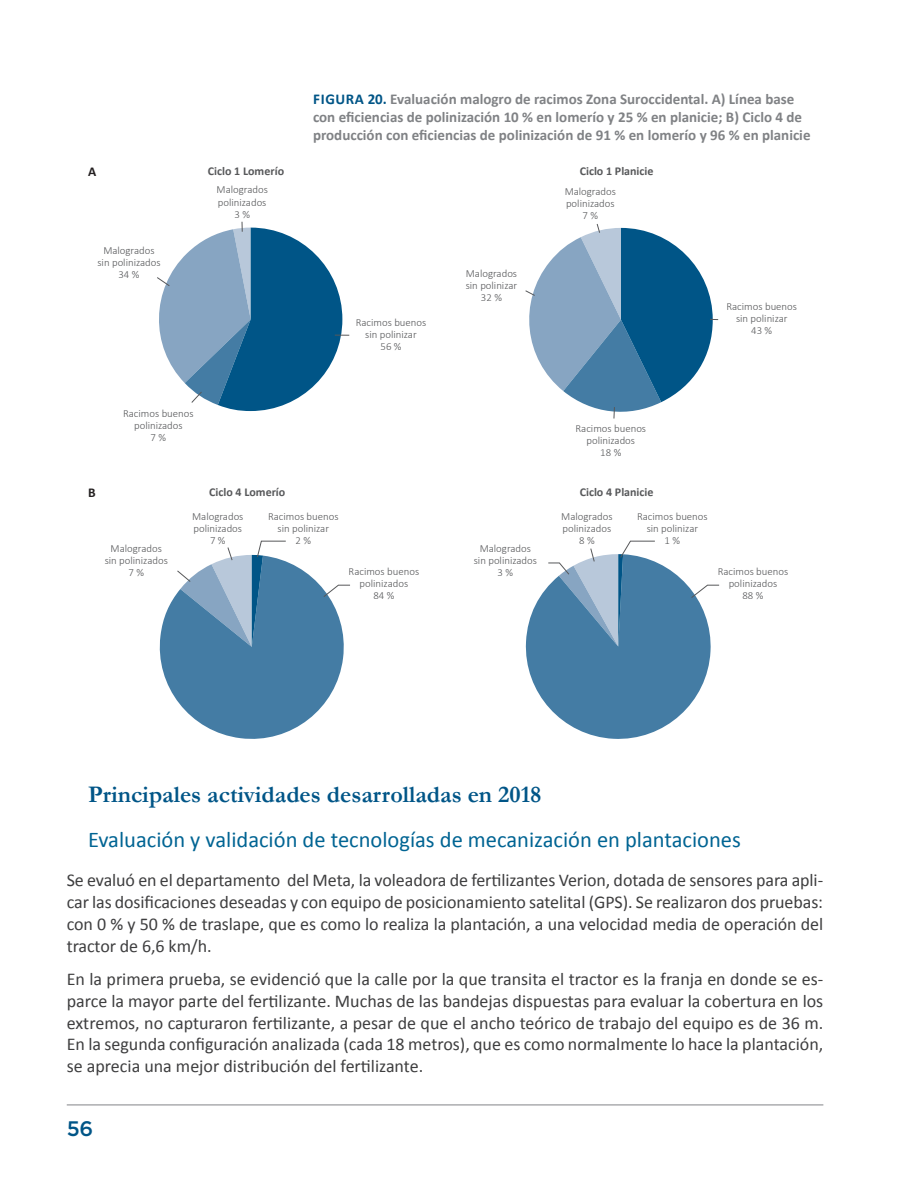
<style>
.page{position:relative;width:918px;height:1186px;background:#fff}
.page>*{position:absolute;margin:0;border:0;box-sizing:border-box;transform-origin:0 0}
.t1{font:700 24px "Garamond";color:#005587}
.t2{font:22.5px "Calibri";color:#006493}
.t3{font:500 21px "Gotham";color:#005587}
.t4{font:18px/21.9px "Calibri";letter-spacing:-.005em;color:#3e3e3f;text-align:justify}
.t5{font:700 15px/18px "Calibri";color:#808285}
.t6{font:700 13.5px "Calibri";color:#231f20}
.t7{font:700 12px "Calibri";color:#57585a}
.t8{font:300 10.8px/12.1px "Calibri";color:#57585a;text-align:center}
.s1{color:#005587}
</style>
<div class="page">
<hr style="left:67px;top:1104px;width:756px;height:1px;background:#828487">
<svg style="left:157px;top:222px;width:192px;height:189px"></svg>
<svg style="left:525px;top:224px;width:193px;height:195px"></svg>
<svg style="left:159px;top:540px;width:191px;height:199px"></svg>
<svg style="left:525px;top:540px;width:195px;height:199px"></svg>
<p class="t6" style="left:88px;top:163px;width:10px">A</p>
<p class="t8" style="left:97px;top:244px;width:65px">Malogrados sin polinizados<br>34 %</p>
<p class="t7" style="left:208px;top:163px;width:78px">Ciclo 1 Lomerío</p>
<p class="t8" style="left:216px;top:184px;width:53px">Malogrados polinizados<br>3 %</p>
<p class="t8" style="left:123px;top:407px;width:72px">Racimos buenos polinizados<br>7 %</p>
<p class="t5" style="left:313px;top:90px;width:499px"><span class="s1">FIGURA 20.</span> Evaluación malogro de racimos Zona Suroccidental. A) Línea base con eficiencias de polinización 10 % en lomerío y 25 % en planicie; B) Ciclo 4 de producción con eficiencias de polinización de 91 % en lomerío y 96 % en planicie</p>
<p class="t7" style="left:580px;top:163px;width:75px">Ciclo 1 Planicie</p>
<p class="t8" style="left:356px;top:316px;width:72px">Racimos buenos sin polinizar<br>56 %</p>
<p class="t8" style="left:466px;top:267px;width:53px">Malogrados sin polinizar<br>32 %</p>
<p class="t8" style="left:565px;top:185px;width:53px">Malogrados polinizados<br>7 %</p>
<p class="t8" style="left:575px;top:422px;width:72px">Racimos buenos polinizados<br>18 %</p>
<p class="t8" style="left:726px;top:300px;width:72px">Racimos buenos sin polinizar<br>43 %</p>
<p class="t6" style="left:88px;top:483px;width:9px">B</p>
<p class="t8" style="left:105px;top:542px;width:65px">Malogrados sin polinizados<br>7 %</p>
<p class="t7" style="left:209px;top:484px;width:78px">Ciclo 4 Lomerío</p>
<p class="t8" style="left:268px;top:510px;width:72px">Racimos buenos sin polinizar<br>2 %</p>
<p class="t8" style="left:192px;top:510px;width:53px">Malogrados polinizados<br>7 %</p>
<p class="t8" style="left:349px;top:564px;width:72px">Racimos buenos polinizados<br>84 %</p>
<p class="t8" style="left:474px;top:542px;width:65px">Malogrados sin polinizados<br>3 %</p>
<p class="t7" style="left:580px;top:484px;width:75px">Ciclo 4 Planicie</p>
<p class="t8" style="left:637px;top:510px;width:72px">Racimos buenos sin polinizar<br>1 %</p>
<p class="t8" style="left:561px;top:510px;width:53px">Malogrados polinizados<br>8 %</p>
<p class="t8" style="left:718px;top:564px;width:72px">Racimos buenos polinizados<br>88 %</p>
<h1 class="t1" style="left:88px;top:777px;width:455px">Principales actividades desarrolladas en 2018</h1>
<p class="t2" style="left:88px;top:824px;width:654px">Evaluación y validación de tecnologías de mecanización en plantaciones</p>
<p class="t4" style="left:67px;top:869px;width:758px">Se evaluó en el departamento del Meta, la voleadora de fertilizantes Verion, dotada de sensores para apli&shy;car las dosificaciones deseadas y con equipo de posicionamiento satelital (GPS). Se realizaron dos pruebas: con 0 % y 50 % de traslape, que es como lo realiza la plantación, a una velocidad media de operación del tractor de 6,6 km/h.</p>
<p class="t4" style="left:67px;top:967px;width:758px">En la primera prueba, se evidenció que la calle por la que transita el tractor es la franja en donde se es&shy;parce la mayor parte del fertilizante. Muchas de las bandejas dispuestas para evaluar la cobertura en los extremos, no capturaron fertilizante, a pesar de que el ancho teórico de trabajo del equipo es de 36 m.<br>En la segunda configuración analizada (cada 18 metros), que es como normalmente lo hace la plantación, se aprecia una mejor distribución del fertilizante.</p>
<p class="t3" style="left:67px;top:1114px;width:28px">56</p>
</div>
